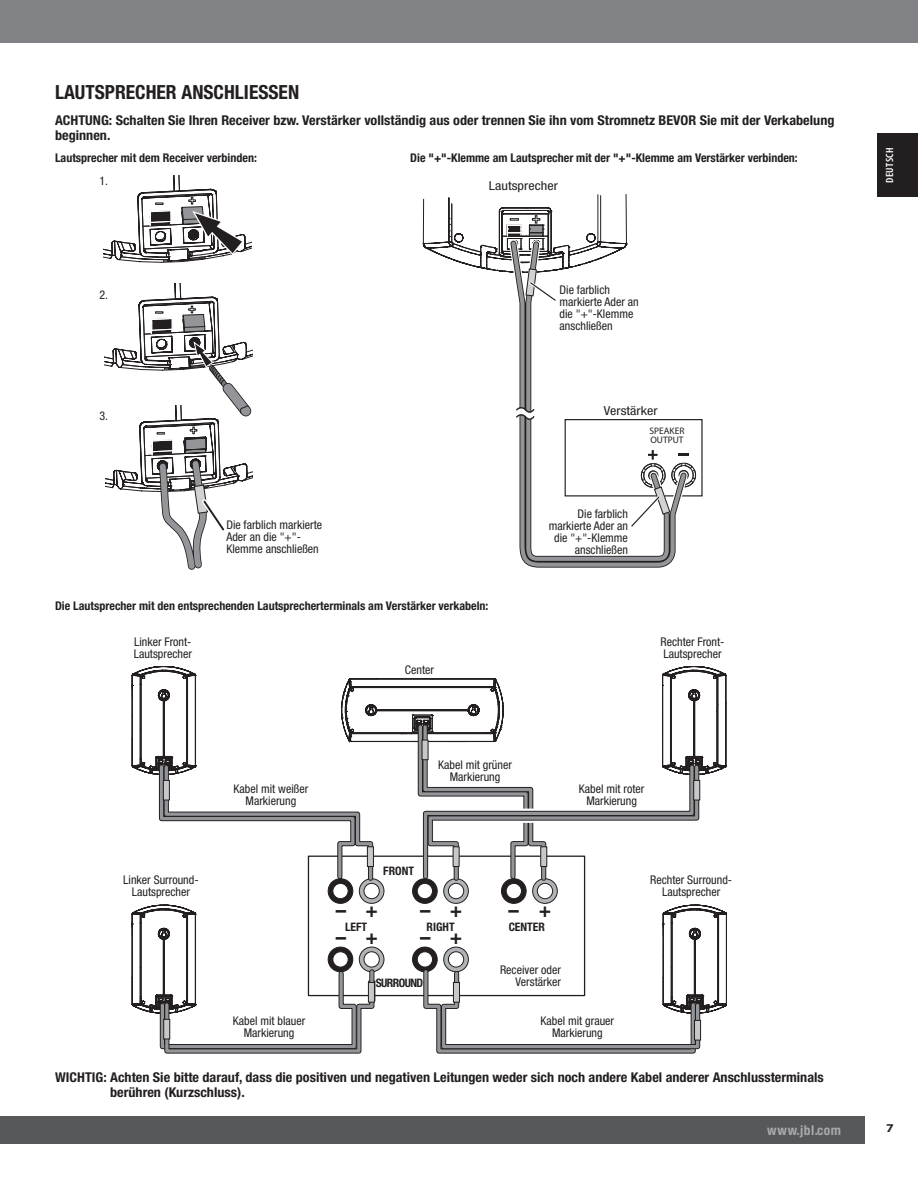
<style>
.page{position:relative;width:918px;height:1188px;background:#fff}
.page>*{position:absolute;margin:0;border:0;box-sizing:border-box;transform-origin:0 0}
.t1{font:700 20.7px "Helvetica Neue LT Com";color:#231f20}
.t2{font:700 condensed 19.5px "Helvetica Neue";color:#231f20}
.t3{font:700 condensed 13.5px/15px "Helvetica Neue";color:#231f20;scale:1.05 1}
.t4{font:700 condensed 13.5px "Helvetica Neue";letter-spacing:.04em;color:#a8a9ad}
.t5{font:condensed 12.3px "Helvetica Neue";letter-spacing:.005em;color:#231f20;scale:1.15 1}
.t6{font:condensed 12px/12px "Helvetica Neue";color:#231f20;text-align:center}
.t7{font:700 condensed 12px "Helvetica Neue";color:#231f20}
.t8{font:700 12px "Myriad Pro";color:#262324;scale:1.15 1}
.t9{font:700 condensed 11.7px "Helvetica Neue LT Std";color:#231f20}
.t10{font:700 condensed 11.7px "Helvetica Neue LT Std";letter-spacing:-.05em;color:#231f20}
.t11{font:600 condensed 10.5px "Myriad Pro";letter-spacing:.03em;color:#fff;scale:1.07 1}
.t12{font:700 condensed 9.45px/9.4px "Helvetica Neue LT Std";color:#231f20}
</style>
<div class="page">
<div style="left:0;top:1116px;width:864px;height:27px;background:#57585a"></div>
<div style="left:0;top:0;width:918px;height:43px;background:#808285"></div>
<div style="left:877px;top:133px;width:41px;height:64px;background:#231f20"></div>
<svg style="left:307px;top:883px;width:115px;height:21px"></svg>
<svg style="left:377px;top:947px;width:44px;height:50px"></svg>
<svg style="left:422px;top:883px;width:164px;height:21px"></svg>
<svg style="left:132px;top:666px;width:595px;height:217px"></svg>
<svg style="left:132px;top:904px;width:245px;height:150px"></svg>
<div style="left:163px;top:1019px;width:7px;height:20px;background:#c7c8ca;border:1px solid #231f20"></div>
<div style="left:368px;top:982px;width:6px;height:20px;background:#c7c8ca"></div>
<div style="left:368px;top:982px;width:7px;height:20px;border:1px solid #231f20"></div>
<svg style="left:421px;top:904px;width:306px;height:150px"></svg>
<div style="left:453px;top:982px;width:7px;height:20px;background:#c7c8ca;border:1px solid #231f20"></div>
<svg style="left:422px;top:740px;width:6px;height:20px"></svg>
<div style="left:163px;top:780px;width:7px;height:20px;background:#c7c8ca;border:1px solid #231f20"></div>
<div style="left:693px;top:780px;width:7px;height:20px;background:#c7c8ca;border:1px solid #231f20"></div>
<div style="left:540px;top:847px;width:7px;height:20px;background:#c7c8ca;border:1px solid #231f20"></div>
<svg style="left:453px;top:847px;width:6px;height:20px"></svg>
<div style="left:367px;top:847px;width:7px;height:20px;background:#c7c8ca;border:1px solid #231f20"></div>
<div style="left:694px;top:1020px;width:7px;height:20px;background:#c7c8ca;border:1px solid #231f20"></div>
<svg style="left:104px;top:176px;width:149px;height:394px"></svg>
<svg style="left:519px;top:243px;width:170px;height:325px"></svg>
<svg style="left:516px;top:406px;width:20px;height:16px"></svg>
<svg style="left:423px;top:194px;width:204px;height:110px"></svg>
<svg style="left:628px;top:450px;width:68px;height:80px"></svg>
<h2 class="t2" style="left:55px;top:81px;width:234px">LAUTSPRECHER ANSCHLIESSEN</h2>
<p class="t3" style="left:55px;top:113px;width:744px">ACHTUNG: Schalten Sie Ihren Receiver bzw. Verstärker vollständig aus oder trennen Sie ihn vom Stromnetz BEVOR Sie mit der Verkabelung beginnen.</p>
<p class="t7" style="left:55px;top:151px;width:203px">Lautsprecher mit dem Receiver verbinden:</p>
<p class="t6" style="left:99px;top:175px;width:10px">1.</p>
<p class="t6" style="left:99px;top:288px;width:10px">2.</p>
<p class="t6" style="left:99px;top:410px;width:10px">3.</p>
<p class="t6" style="left:226px;top:518px;width:97px;text-align:left">Die farblich markierte<br>Ader an die "+"-<br>Klemme anschließen</p>
<p class="t7" style="left:410px;top:151px;width:389px">Die "+"-Klemme am Lautsprecher mit der "+"-Klemme am Verstärker verbinden:</p>
<p class="t5" style="left:489px;top:178px;width:62px">Lautsprecher</p>
<p class="t6" style="left:560px;top:284px;width:81px;text-align:left">Die farblich markierte Ader an die "+"-Klemme anschließen</p>
<p class="t5" style="left:604px;top:403px;width:48px">Verstärker</p>
<p class="t12" style="left:650px;top:426px;width:36px">SPEAKER<br>OUTPUT</p>
<p class="t6" style="left:549px;top:508px;width:81px;text-align:right">Die farblich markierte Ader an die "+"-Klemme anschließen</p>
<p class="t7" style="left:55px;top:598px;width:435px">Die Lautsprecher mit den entsprechenden Lautsprecherterminals am Verstärker verkabeln:</p>
<p class="t6" style="left:134px;top:635px;width:60px;text-align:left">Linker Front-<br>Lautsprecher</p>
<p class="t6" style="left:405px;top:664px;width:31px">Center</p>
<p class="t6" style="left:661px;top:635px;width:65px;text-align:left">Rechter Front-<br>Lautsprecher</p>
<p class="t6" style="left:123px;top:873px;width:77px">Linker Surround-<br>Lautsprecher</p>
<p class="t6" style="left:234px;top:783px;width:76px">Kabel mit weißer<br>Markierung</p>
<p class="t6" style="left:438px;top:759px;width:75px">Kabel mit grüner<br>Markierung</p>
<p class="t6" style="left:579px;top:783px;width:67px">Kabel mit roter<br>Markierung</p>
<h1 class="t1" style="left:336px;top:897px;width:12px">–</h1>
<p class="t9" style="left:383px;top:864px;width:32px">FRONT</p>
<h1 class="t1" style="left:365px;top:897px;width:14px">+</h1>
<h1 class="t1" style="left:420px;top:897px;width:12px">–</h1>
<h1 class="t1" style="left:450px;top:897px;width:14px">+</h1>
<h1 class="t1" style="left:509px;top:897px;width:12px">–</h1>
<h1 class="t1" style="left:539px;top:897px;width:14px">+</h1>
<p class="t9" style="left:345px;top:919px;width:24px">LEFT</p>
<p class="t9" style="left:427px;top:919px;width:30px">RIGHT</p>
<p class="t9" style="left:509px;top:919px;width:38px">CENTER</p>
<h1 class="t1" style="left:336px;top:924px;width:12px">–</h1>
<h1 class="t1" style="left:365px;top:924px;width:14px">+</h1>
<h1 class="t1" style="left:420px;top:924px;width:12px">–</h1>
<p class="t10" style="left:376px;top:976px;width:49px">SURROUND</p>
<h1 class="t1" style="left:450px;top:924px;width:14px">+</h1>
<p class="t6" style="left:500px;top:963px;width:62px;text-align:right">Receiver oder<br>Verstärker</p>
<p class="t6" style="left:650px;top:873px;width:83px">Rechter Surround-<br>Lautsprecher</p>
<p class="t6" style="left:233px;top:1015px;width:74px">Kabel mit blauer<br>Markierung</p>
<p class="t6" style="left:541px;top:1015px;width:75px">Kabel mit grauer<br>Markierung</p>
<p class="t3" style="left:110px;top:1069px;width:681px;text-indent:-55px">WICHTIG: Achten Sie bitte darauf, dass die positiven und negativen Leitungen weder sich noch andere Kabel anderer Anschlussterminals berühren (Kurzschluss).</p>
<p class="t11" style="left:884px;top:183px;width:35px;rotate:-90deg">DEUTSCH</p>
<p class="t4" style="left:767px;top:1122px;width:76px">www.jbl.com</p>
<p class="t8" style="left:886px;top:1120px;width:8px">7</p>
</div>
